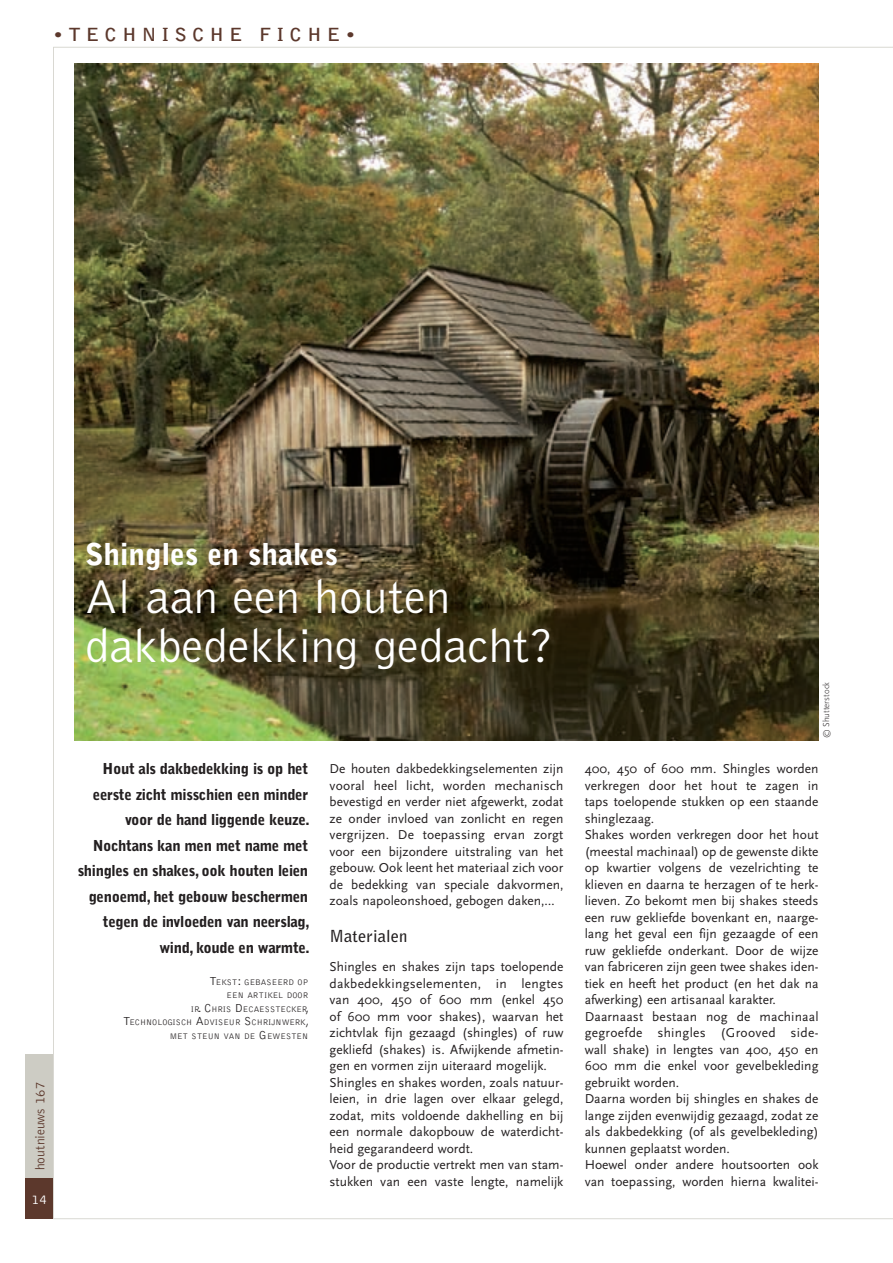
<style>
.page{position:relative;width:893px;height:1263px;background:#fff}
.page>*{position:absolute;margin:0;border:0;box-sizing:border-box;transform-origin:0 0}
.t1{font:300 48.45px/48.4px "Bell Gothic Std";color:#fff}
.t2{font:900 30px "Bell Gothic Std";color:#fff}
.t3{font:700 18px "Bell Gothic Std";letter-spacing:.25em;color:#5c382c;scale:1.13 1}
.t4{font:700 16.5px "Bell Gothic Std";letter-spacing:.005em;color:#231f20}
.t5{font:900 15px/25.5px "Bell Gothic Std";letter-spacing:-.025em;color:#231f20;text-align:right}
.t6{font:13.5px/16.5px "Scala Sans OT";color:#231f20}
.t7{font:300 13.5px "Bell Gothic Std";color:#5c382c}
.t8{font:300 13.5px "Bell Gothic Std";color:#fff}
.t9{font:300 9px "Scala Sans OT";color:#231f20}
.t10{font:300 8.4px/13.5px "Bell Gothic Std";color:#231f20;text-align:right}
.s1{font-size:12px}
</style>
<div class="page">
<div style="left:26px;top:1054px;width:27px;height:125px;background:#cdccc4"></div>
<div style="left:26px;top:1178px;width:27px;height:41px;background:#5c382c"></div>
<img style="left:53px;top:47px;width:839px;height:1172px">
<h3 class="t3" style="left:53px;top:24px;width:269px">•TECHNISCHE FICHE•</h3>
<p class="t7" style="left:33px;top:1170px;width:90px;rotate:-90deg">houtnieuws 167</p>
<p class="t8" style="left:32px;top:1192px;width:17px">14</p>
<h2 class="t2" style="left:85px;top:537px;width:255px">Shingles en shakes</h2>
<h1 class="t1" style="left:85px;top:574px;width:470px">Al aan een houten dakbedekking gedacht?</h1>
<p class="t5" style="left:78px;top:756px;width:234px">Hout als dakbedekking is op het eerste zicht misschien een minder voor de hand liggende keuze.<br>Nochtans kan men met name met shingles en shakes, ook houten leien genoemd, het gebouw beschermen tegen de invloeden van neerslag, wind, koude en warmte.</p>
<p class="t10" style="left:123px;top:976px;width:188px"><span class="s1">T</span>EKST<span class="s1">:</span> GEBASEERD OP<br>EEN ARTIKEL DOOR<br>IR<span class="s1">. C</span>HRIS <span class="s1">D</span>ECAESSTECKER<span class="s1">,<br>T</span>ECHNOLOGISCH <span class="s1">A</span>DVISEUR <span class="s1">S</span>CHRIJNWERK<span class="s1">,<br></span>MET STEUN VAN DE <span class="s1">G</span>EWESTEN</p>
<p class="t6" style="left:330px;top:761px;width:235px;text-align:justify">De houten dakbedekkingselementen zijn vooral heel licht, worden mechanisch bevestigd en verder niet afgewerkt, zodat ze onder invloed van zonlicht en regen vergrijzen. De toepassing ervan zorgt voor een bijzondere uitstraling van het gebouw. Ook leent het materiaal zich voor de bedekking van speciale dakvormen, zoals napoleonshoed, gebogen daken,…</p>
<p class="t4" style="left:330px;top:926px;width:79px">MATERIALEN</p>
<p class="t6" style="left:330px;top:959px;width:235px">Shingles en shakes zijn taps toelopende dakbedekkingselementen, in lengtes van 400, 450 of 600 mm (enkel 450 of 600 mm voor shakes), waarvan het zichtvlak fijn gezaagd (shingles) of ruw gekliefd (shakes) is. Afwijkende afmetin&shy;gen en vormen zijn uiteraard mogelijk.<br>Shingles en shakes worden, zoals natuur&shy;leien, in drie lagen over elkaar gelegd, zodat, mits voldoende dakhelling en bij een normale dakopbouw de waterdicht&shy;heid gegarandeerd wordt.<br>Voor de productie vertrekt men van stam&shy;stukken van een vaste lengte, namelijk</p>
<p class="t9" style="left:821px;top:738px;width:58px;rotate:-90deg">© Shutterstock</p>
<p class="t6" style="left:585px;top:761px;width:235px">400, 450 of 600 mm. Shingles worden verkregen door het hout te zagen in taps toelopende stukken op een staande shinglezaag.<br>Shakes worden verkregen door het hout (meestal machinaal) op de gewenste dikte op kwartier volgens de vezelrichting te klieven en daarna te herzagen of te herk&shy;lieven. Zo bekomt men bij shakes steeds een ruw gekliefde bovenkant en, naarge&shy;lang het geval een fijn gezaagde of een ruw gekliefde onderkant. Door de wijze van fabriceren zijn geen twee shakes iden&shy;tiek en heeft het product (en het dak na afwerking) een artisanaal karakter.<br>Daarnaast bestaan nog de machinaal gegroefde shingles (Grooved side&shy;wall shake) in lengtes van 400, 450 en 600 mm die enkel voor gevelbekleding gebruikt worden.<br>Daarna worden bij shingles en shakes de lange zijden evenwijdig gezaagd, zodat ze als dakbedekking (of als gevelbekleding) kunnen geplaatst worden.<br>Hoewel onder andere houtsoorten ook van toepassing, worden hierna kwalitei-</p>
</div>
